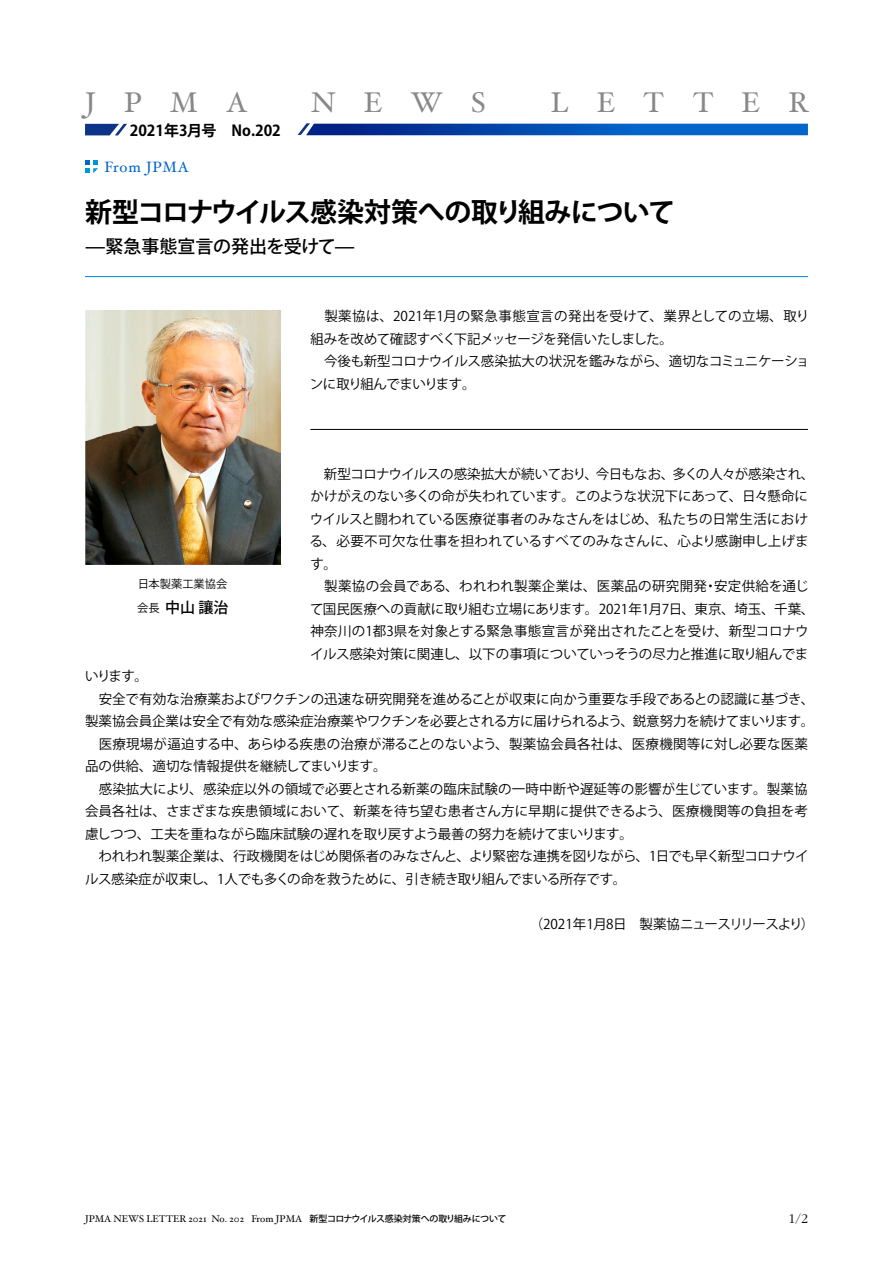
<style>
.page{position:relative;width:893px;height:1263px;background:#fff}
.page>*{position:absolute;margin:0;border:0;box-sizing:border-box;transform-origin:0 0}
.t1{font:28.5px "Hoefler Text";letter-spacing:.995em;color:#888}
.t2{font:700 27px "Koz Go Pr 6 N";letter-spacing:-.045em;color:#000}
.t3{font:500 18px "Koz Go Pr 6 N";letter-spacing:-.005em;color:#000}
.t4{font:700 15px "Koz Go Pr 6 N";color:#000}
.t5{font:15px "Hoefler Text";letter-spacing:.05em;color:#0066cb}
.t6{font:500 15px "Koz Go Pr 6 N";color:#000}
.t7{font:300 13.8px "Garamond";color:#000}
.t8{font:13.5px/22.5px "Koz Go Pr 6 N";color:#000}
.t9{font:13.5px "Koz Go Pr 6 N";letter-spacing:-.045em;color:#000}
.t10{font:11.25px "Koz Go Pr 6 N";color:#000}
.t11{font:9.75px "Hoefler Text";color:#000}
.s1{font-weight:400;font-size:11.25px}
.s2{font-family:"Koz Go Pr 6 N";font-weight:500;font-size:9px}
</style>
<div class="page">
<hr style="left:310px;top:429px;width:498px;height:1px;background:#000">
<img style="left:85px;top:310px;width:196px;height:254px">
<svg style="left:85px;top:160px;width:13px;height:13px"></svg>
<hr style="left:85px;top:276px;width:723px;height:1px;background:#0085d6">
<svg style="left:85px;top:124px;width:42px;height:11px"></svg>
<svg style="left:298px;top:123px;width:510px;height:12px;background:#1258b6"></svg>
<h1 class="t1" style="left:85px;top:85px;width:164px">JPMA</h1>
<h1 class="t1" style="left:311px;top:85px;width:176px">NEWS</h1>
<h1 class="t1" style="left:551px;top:85px;width:260px">LETTER</h1>
<p class="t4" style="left:130px;top:122px;width:153px">2021年3月号　No.202</p>
<p class="t5" style="left:105px;top:158px;width:86px">From JPMA</p>
<h2 class="t2" style="left:85px;top:196px;width:592px">新型コロナウイルス感染対策への取り組みについて</h2>
<h3 class="t3" style="left:85px;top:236px;width:272px">—緊急事態宣言の発出を受けて—</h3>
<p class="t8" style="left:310px;top:305px;width:501px">　製薬協は、2021年1月の緊急事態宣言の発出を受けて、業界としての立場、取り組みを改めて確認すべく下記メッセージを発信いたしました。<br>　今後も新型コロナウイルス感染拡大の状況を鑑みながら、適切なコミュニケーションに取り組んでまいります。</p>
<p class="t8" style="left:310px;top:463px;width:506px">　新型コロナウイルスの感染拡大が続いており、今日もなお、多くの人々が感染され、かけがえのない多くの命が失われています。このような状況下にあって、日々懸命にウイルスと闘われている医療従事者のみなさんをはじめ、私たちの日常生活における、必要不可欠な仕事を担われているすべてのみなさんに、心より感謝申し上げます。<br>　製薬協の会員である、われわれ製薬企業は、医薬品の研究開発・安定供給を通じて国民医療への貢献に取り組む立場にあります。2021年1月7日、東京、埼玉、千葉、神奈川の1都3県を対象とする緊急事態宣言が発出されたことを受け、新型コロナウイルス感染対策に関連し、以下の事項についていっそうの尽力と推進に取り組んでま</p>
<p class="t8" style="left:85px;top:665px;width:731px">いります。<br>　安全で有効な治療薬およびワクチンの迅速な研究開発を進めることが収束に向かう重要な手段であるとの認識に基づき、製薬協会員企業は安全で有効な感染症治療薬やワクチンを必要とされる方に届けられるよう、鋭意努力を続けてまいります。　医療現場が逼迫する中、あらゆる疾患の治療が滞ることのないよう、製薬協会員各社は、医療機関等に対し必要な医薬品の供給、適切な情報提供を継続してまいります。<br>　感染拡大により、感染症以外の領域で必要とされる新薬の臨床試験の一時中断や遅延等の影響が生じています。製薬協会員各社は、さまざまな疾患領域において、新薬を待ち望む患者さん方に早期に提供できるよう、医療機関等の負担を考慮しつつ、工夫を重ねながら臨床試験の遅れを取り戻すよう最善の努力を続けてまいります。<br>　われわれ製薬企業は、行政機関をはじめ関係者のみなさんと、より緊密な連携を図りながら、1日でも早く新型コロナウイルス感染症が収束し、1人でも多くの命を救うために、引き続き取り組んでまいる所存です。</p>
<p class="t9" style="left:530px;top:916px;width:286px">（2021年1月8日　製薬協ニュースリリースより）</p>
<p class="t10" style="left:138px;top:578px;width:91px">日本製薬工業協会</p>
<p class="t6" style="left:137px;top:599px;width:93px"><span class="s1">会長</span> 中山 讓治</p>
<p class="t11" style="left:85px;top:1213px;width:423px">JPMA NEWS LETTER 2021 No. 202 From JPMA <span class="s2">新型コロナウイルス感染対策への取り組みについて</span></p>
<p class="t7" style="left:789px;top:1211px;width:21px">1/2</p>
</div>
